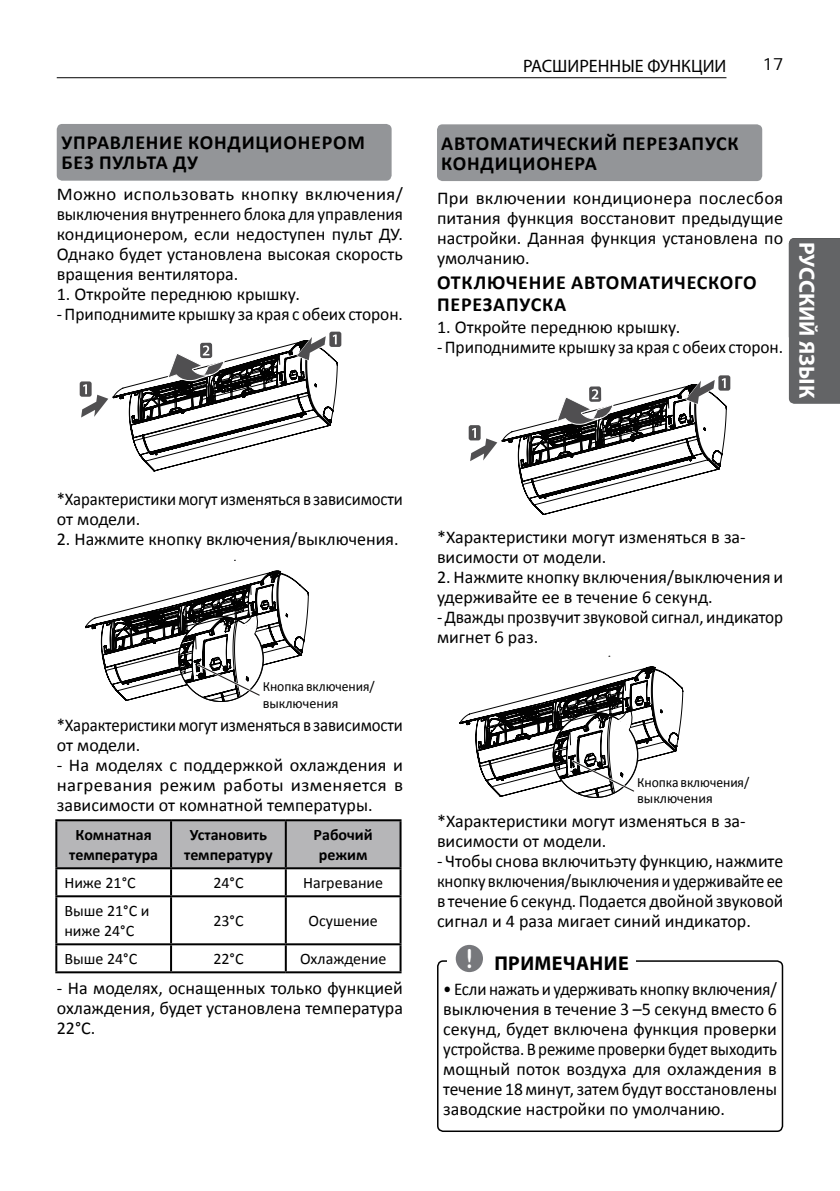
<style>
.page{position:relative;width:840px;height:1191px;background:#fff}
.page>*{position:absolute;margin:0;border:0;box-sizing:border-box;transform-origin:0 0}
.t1{font:700 24px "Bryant LG";color:#fff}
.t2{font:700 22px "Myriad Pro";color:#fff}
.t3{font:700 20px "Calibri";letter-spacing:.03em;color:#000}
.t4{font:700 20px "Myriad Pro";letter-spacing:.02em;color:#000}
.t5{font:18px/20px "Calibri";color:#000;text-align:justify}
.t6{font:18px/20px "Calibri";color:#000;text-align:justify;scale:.94 1}
.t7{font:18px/20px "Calibri";color:#000;scale:.93 1}
.t8{font:18px "Calibri";color:#000;scale:.96 1}
.t9{font:18px/20px "Calibri";color:#000;scale:.95 1}
.t10{font:18px "Myriad Pro";color:#000}
.t11{font:18px "LG Smart";color:#000}
.t12{font:16px/20px "Calibri";color:#000}
.t13{font:700 16px/20px "Calibri";color:#000;text-align:center}
.t14{font:14.2px/16px "Calibri";letter-spacing:-.005em;color:#000}
.s1{font-family:"Bryant LG";font-size:28.4px;color:#fff}
</style>
<div class="page">
<hr style="left:57px;top:77px;width:669px;height:1px;background:#000">
<div style="left:788px;top:238px;width:51px;height:166px;background:#636466"></div>
<div style="left:437px;top:124px;width:324px;height:57px;background:#939598;border-radius:6px"></div>
<div style="left:57px;top:124px;width:334px;height:57px;background:#939598;border-radius:6px"></div>
<div style="left:57px;top:821px;width:342px;height:46px;background:#b6b6b8"></div>
<hr style="left:55px;top:819px;width:116px;height:2px;background:#000">
<hr style="left:55px;top:821px;width:2px;height:46px;background:#000">
<hr style="left:171px;top:819px;width:114px;height:2px;background:#000">
<hr style="left:170px;top:821px;width:2px;height:46px;background:#000">
<hr style="left:285px;top:819px;width:116px;height:2px;background:#000">
<hr style="left:284px;top:821px;width:2px;height:46px;background:#000">
<hr style="left:399px;top:821px;width:2px;height:46px;background:#000">
<hr style="left:55px;top:867px;width:116px;height:2px;background:#000">
<hr style="left:55px;top:869px;width:2px;height:26px;background:#000">
<hr style="left:171px;top:867px;width:114px;height:2px;background:#000">
<hr style="left:170px;top:869px;width:2px;height:26px;background:#000">
<hr style="left:285px;top:867px;width:116px;height:2px;background:#000">
<hr style="left:284px;top:869px;width:2px;height:26px;background:#000">
<hr style="left:399px;top:869px;width:2px;height:26px;background:#000">
<hr style="left:55px;top:895px;width:116px;height:2px;background:#000">
<hr style="left:55px;top:897px;width:2px;height:46px;background:#000">
<hr style="left:171px;top:895px;width:114px;height:2px;background:#000">
<hr style="left:170px;top:897px;width:2px;height:46px;background:#000">
<hr style="left:285px;top:895px;width:116px;height:2px;background:#000">
<hr style="left:284px;top:897px;width:2px;height:46px;background:#000">
<hr style="left:399px;top:897px;width:2px;height:46px;background:#000">
<hr style="left:55px;top:943px;width:116px;height:2px;background:#000">
<hr style="left:55px;top:945px;width:2px;height:26px;background:#000">
<hr style="left:171px;top:943px;width:114px;height:2px;background:#000">
<hr style="left:170px;top:945px;width:2px;height:26px;background:#000">
<hr style="left:285px;top:943px;width:116px;height:2px;background:#000">
<hr style="left:284px;top:945px;width:2px;height:26px;background:#000">
<hr style="left:399px;top:945px;width:2px;height:26px;background:#000">
<hr style="left:55px;top:971px;width:116px;height:2px;background:#000">
<hr style="left:171px;top:971px;width:114px;height:2px;background:#000">
<hr style="left:285px;top:971px;width:116px;height:2px;background:#000">
<div style="left:329px;top:331px;width:12px;height:16px;border:1px solid #fff;border-radius:2px"></div>
<div style="left:329px;top:332px;width:12px;height:15px;background:#504f51;border-radius:2px"></div>
<svg style="left:80px;top:334px;width:258px;height:137px"></svg>
<svg style="left:468px;top:425px;width:12px;height:15px"></svg>
<div style="left:717px;top:375px;width:13px;height:16px;border:1px solid #fff;border-radius:2px"></div>
<div style="left:718px;top:375px;width:12px;height:16px;background:#504f51;border-radius:2px"></div>
<svg style="left:469px;top:378px;width:257px;height:137px"></svg>
<svg style="left:459px;top:656px;width:223px;height:141px"></svg>
<svg style="left:85px;top:560px;width:223px;height:141px"></svg>
<div style="left:437px;top:960px;width:345px;height:172px;border:2px solid #000;border-radius:6px"></div>
<div style="left:446px;top:954px;width:189px;height:17px;background:#fff"></div>
<div style="left:455px;top:945px;width:27px;height:27px;background:#77787c;border-radius:50%"></div>
<p class="t3" style="left:62px;top:130px;width:25px">Управление</p>
<p class="t3" style="left:188px;top:130px;width:15px">кондиционером</p>
<p class="t3" style="left:62px;top:150px;width:12px">без</p>
<p class="t3" style="left:99px;top:150px;width:13px">пульта</p>
<p class="t3" style="left:173px;top:150px;width:26px">ДУ</p>
<p class="t5" style="left:57px;top:184px;width:347px">Можно использовать кнопку включения/ выключения внутреннего блока для управления кондиционером, если недоступен пульт ДУ.<br>Однако будет установлена высокая скорость вращения вентилятора.</p>
<p class="t5" style="left:57px;top:284px;width:245px">1. Откройте переднюю крышку.</p>
<p class="t8" style="left:57px;top:302px;width:362px">- Приподнимите крышку за края с обеих сторон.</p>
<p class="t10" style="left:522px;top:55px;width:205px">РАСШИРЕННЫЕ ФУНКЦИИ</p>
<p class="t11" style="left:762px;top:53px;width:22px">17</p>
<p class="t3" style="left:441px;top:130px;width:27px">Автоматический</p>
<p class="t3" style="left:622px;top:130px;width:13px">перезапуск</p>
<p class="t3" style="left:441px;top:150px;width:14px">кондиционера</p>
<p class="t5" style="left:437px;top:188px;width:347px">При включении кондиционера послесбоя питания функция восстановит предыдущие настройки. Данная функция установлена по умолчанию.</p>
<p class="t3" style="left:437px;top:270px;width:28px">Отключение</p>
<p class="t3" style="left:571px;top:270px;width:14px">автоматического</p>
<p class="t3" style="left:437px;top:292px;width:13px">перезапуска</p>
<p class="t5" style="left:437px;top:317px;width:245px">1. Откройте переднюю крышку.</p>
<p class="t8" style="left:437px;top:335px;width:362px">- Приподнимите крышку за края с обеих сторон.</p>
<p class="t2" style="left:820px;top:242px;width:158px;rotate:90deg">РУССКИЙ ЯЗЫК</p>
<h1 class="t1" style="left:818px;top:266px;width:51px;rotate:90deg">ENG</h1>
<p class="t7" style="left:57px;top:489px;width:373px">*Характеристики могут изменяться в зависимости от модели.</p>
<p class="t5" style="left:57px;top:529px;width:343px">2. Нажмите кнопку включения/выключения.</p>
<p class="t14" style="left:262px;top:679px;width:114px">Кнопка включения/ выключения</p>
<p class="t7" style="left:57px;top:715px;width:373px">*Характеристики могут изменяться в зависимости от модели.</p>
<p class="t5" style="left:57px;top:755px;width:347px">- На моделях с поддержкой охлаждения и нагревания режим работы изменяется в зависимости от комнатной температуры.</p>
<p class="t13" style="left:69px;top:825px;width:90px">Комнатная температура</p>
<p class="t13" style="left:184px;top:825px;width:90px">Установить температуру</p>
<p class="t13" style="left:313px;top:825px;width:61px">Рабочий режим</p>
<p class="t12" style="left:64px;top:873px;width:73px">Ниже 21°C</p>
<p class="t12" style="left:213px;top:873px;width:32px">24°C</p>
<p class="t12" style="left:303px;top:873px;width:82px">Нагревание</p>
<p class="t12" style="left:64px;top:901px;width:87px">Выше 21°C и ниже 24°C</p>
<p class="t12" style="left:213px;top:911px;width:32px">23°C</p>
<p class="t12" style="left:308px;top:911px;width:71px">Осушение</p>
<p class="t12" style="left:64px;top:949px;width:74px">Выше 24°C</p>
<p class="t12" style="left:213px;top:949px;width:32px">22°C</p>
<p class="t12" style="left:300px;top:949px;width:88px">Охлаждение</p>
<p class="t5" style="left:57px;top:978px;width:347px">- На моделях, оснащенных только функцией охлаждения, будет установлена температура 22°C.</p>
<p class="t5" style="left:437px;top:527px;width:310px">*Характеристики могут изменяться в за&shy;висимости от модели.</p>
<p class="t5" style="left:437px;top:567px;width:347px">2. Нажмите кнопку включения/выключения и удерживайте ее в течение 6 секунд.</p>
<p class="t9" style="left:437px;top:607px;width:366px">- Дважды прозвучит звуковой сигнал, индикатор мигнет 6 раз.</p>
<p class="t14" style="left:636px;top:774px;width:114px">Кнопка включения/ выключения</p>
<p class="t5" style="left:437px;top:811px;width:310px">*Характеристики могут изменяться в за&shy;висимости от модели.</p>
<p class="t5" style="left:437px;top:851px;width:347px">- Чтобы снова включитьэту функцию, нажмите кнопку включения/выключения и удерживайте ее в течение 6 секунд. Подается двойной звуковой сигнал и 4 раза мигает синий индикатор.</p>
<p class="t4" style="left:465px;top:950px;width:164px"><span class="s1">!</span> ПРИМЕЧАНИЕ</p>
<p class="t6" style="left:443px;top:979px;width:356px">• Если нажать и удерживать кнопку включения/ выключения в течение 3 –5 секунд вместо 6 секунд, будет включена функция проверки устройства. В режиме проверки будет выходить мощный поток воздуха для охлаждения в течение 18 минут, затем будут восстановлены заводские настройки по умолчанию.</p>
</div>
